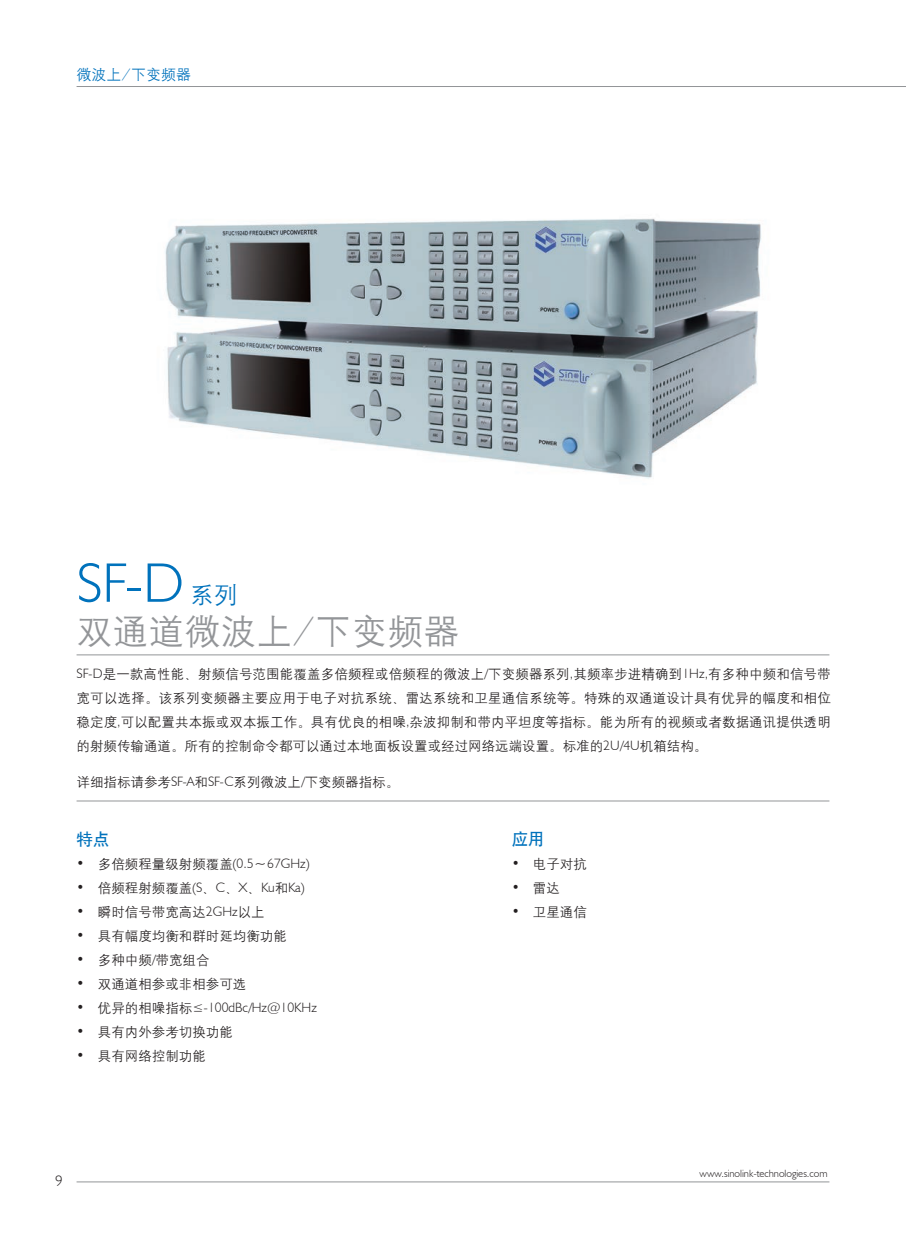
<style>
.page{position:relative;width:906px;height:1238px;background:#fff}
.page>*{position:absolute;margin:0;border:0;box-sizing:border-box;transform-origin:0 0}
.t1{font:300 55.95px "Humanist 521 BT";color:#0072bc}
.t2{font:36px "H Yg 2 gj";color:#939598}
.t3{font:24px "H Yg 2 gj";color:#0072bc}
.t4{font:16.5px "H Yb 1 gj";color:#0072bc}
.t5{font:15px "H Yg 2 gj";color:#0072bc}
.t6{font:300 15px "Humanist 521 BT";color:#231f20}
.t7{font:13.5px/24px "H Yg 2 gj";color:#231f20;text-align:justify}
.t8{font:300 13.5px "Humanist 521 BT";color:#231f20}
.t9{font:300 10.5px "Humanist 521 BT";color:#231f20}
.s1{font-family:"Humanist 521 BT";font-weight:300}
.s2{font-family:"H Yg 2 gj";font-weight:400}
</style>
<div class="page">
<img style="left:165px;top:218px;width:597px;height:261px">
<hr style="left:77px;top:1181px;width:752px;height:1px;background:#939598">
<hr style="left:77px;top:800px;width:752px;height:1px;background:#939598">
<hr style="left:77px;top:654px;width:752px;height:1px;background:#939598">
<hr style="left:77px;top:86px;width:829px;height:1px;background:#939598">
<p class="t5" style="left:77px;top:66px;width:116px">微波上/下变频器</p>
<h1 class="t1" style="left:77px;top:548px;width:109px">SF-D</h1>
<h3 class="t3" style="left:190px;top:582px;width:49px">系列</h3>
<h2 class="t2" style="left:77px;top:613px;width:384px">双通道微波上/下变频器</h2>
<p class="t7" style="left:77px;top:662px;width:756px"><span class="s1">SF-D</span>是一款高性能、射频信号范围能覆盖多倍频程或倍频程的微波上<span class="s1">/</span>下变频器系列<span class="s1">,</span>其频率步进精确到<span class="s1">1Hz,</span>有多种中频和信号带宽可以选择。该系列变频器主要应用于电子对抗系统、雷达系统和卫星通信系统等。特殊的双通道设计具有优异的幅度和相位稳定度<span class="s1">,</span>可以配置共本振或双本振工作。具有优良的相噪<span class="s1">,</span>杂波抑制和带内平坦度等指标。能为所有的视频或者数据通讯提供透明的射频传输通道。所有的控制命令都可以通过本地面板设置或经过网络远端设置。标准的<span class="s1">2U/4U</span>机箱结构。</p>
<p class="t7" style="left:77px;top:770px;width:324px">详细指标请参考<span class="s1">SF-A</span>和<span class="s1">SF-C</span>系列微波上<span class="s1">/</span>下变频器指标。</p>
<p class="t4" style="left:77px;top:830px;width:34px">特点</p>
<p class="t8" style="left:77px;top:854px;width:234px">• <span class="s2">多倍频程量级射频覆盖</span>(0.5<span class="s2">～</span>67GHz)</p>
<p class="t7" style="left:77px;top:875px;width:229px"><span class="s1">•</span> 倍频程射频覆盖<span class="s1">(S</span>、<span class="s1">C</span>、<span class="s1">X</span>、<span class="s1">Ku</span>和<span class="s1">Ka)</span></p>
<p class="t7" style="left:77px;top:899px;width:190px"><span class="s1">•</span> 瞬时信号带宽高达<span class="s1">2GHz</span>以上</p>
<p class="t7" style="left:77px;top:923px;width:212px"><span class="s1">•</span> 具有幅度均衡和群时延均衡功能</p>
<p class="t7" style="left:77px;top:947px;width:135px"><span class="s1">•</span> 多种中频<span class="s1">/</span>带宽组合</p>
<p class="t7" style="left:77px;top:971px;width:171px"><span class="s1">•</span> 双通道相参或非相参可选</p>
<p class="t8" style="left:77px;top:998px;width:242px">• <span class="s2">优异的相噪指标</span>≤-100dBc/Hz@10KHz</p>
<p class="t7" style="left:77px;top:1019px;width:158px"><span class="s1">•</span> 具有内外参考切换功能</p>
<p class="t7" style="left:77px;top:1043px;width:131px"><span class="s1">•</span> 具有网络控制功能</p>
<p class="t4" style="left:512px;top:830px;width:34px">应用</p>
<p class="t7" style="left:512px;top:851px;width:77px"><span class="s1">•</span> 电子对抗</p>
<p class="t7" style="left:512px;top:875px;width:50px"><span class="s1">•</span> 雷达</p>
<p class="t7" style="left:512px;top:899px;width:77px"><span class="s1">•</span> 卫星通信</p>
<p class="t6" style="left:55px;top:1171px;width:9px">9</p>
<p class="t9" style="left:699px;top:1167px;width:129px">www.sinolink-technologies.com</p>
</div>
